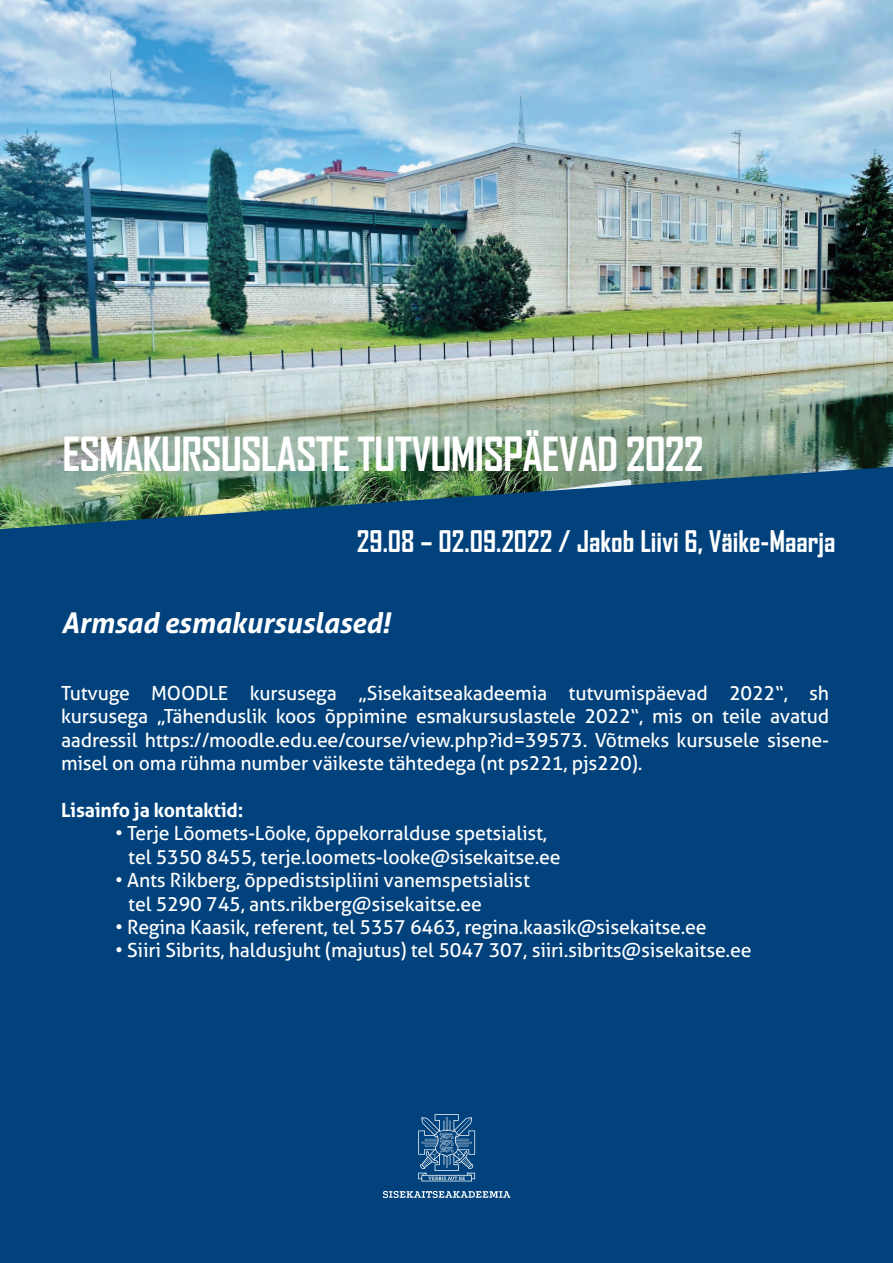
<style>
.page{position:relative;width:893px;height:1263px;background:#fff}
.page>*{position:absolute;margin:0;border:0;box-sizing:border-box;transform-origin:0 0}
.t1{font:700 45px "Agency FB";letter-spacing:-.02em;color:#fff}
.t2{font:700 28.5px "Agency FB";color:#fff}
.t3{font:italic 700 28.5px "Aller";letter-spacing:-.01em;color:#fff}
.t4{font:19.5px/23.4px "Aller";letter-spacing:-.01em;color:#fff}
.t5{font:700 19.5px "Aller";letter-spacing:-.01em;color:#fff}
</style>
<div class="page">
<img style="left:0;top:0;width:893px;height:467px">
<div style="left:0;top:467px;width:893px;height:796px;background:#01427c"></div>
<svg style="left:383px;top:1191px;width:127px;height:7px"></svg>
<svg style="left:418px;top:1114px;width:57px;height:67px"></svg>
<h1 class="t1" style="left:63px;top:426px;width:643px">ESMAKURSUSLASTE TUTVUMISPÄEVAD 2022</h1>
<h2 class="t2" style="left:357px;top:523px;width:480px">29.08 – 02.09.2022 / Jakob Liivi 6, Väike-Maarja</h2>
<h2 class="t3" style="left:61px;top:605px;width:331px">Armsad esmakursuslased!</h2>
<p class="t4" style="left:61px;top:681px;width:770px;text-align:justify">Tutvuge MOODLE kursusega „Sisekaitseakadeemia tutvumispäevad 2022“, sh kursusega „Tähenduslik koos õppimine esmakursuslastele 2022“, mis on teile avatud aadressil https://moodle.edu.ee/course/view.php?id=39573. Võtmeks kursusele sisene&shy;misel on oma rühma number väikeste tähtedega (nt ps221, pjs220).</p>
<p class="t5" style="left:61px;top:798px;width:184px">Lisainfo ja kontaktid:</p>
<p class="t4" style="left:128px;top:822px;width:434px;text-indent:-13px">• Terje Lõomets-Lõoke, õppekorralduse spetsialist, tel 5350 8455, terje.loomets-looke@sisekaitse.ee</p>
<p class="t4" style="left:128px;top:868px;width:403px;text-indent:-13px">• Ants Rikberg, õppedistsipliini vanemspetsialist tel 5290 745, ants.rikberg@sisekaitse.ee</p>
<p class="t4" style="left:115px;top:915px;width:593px">• Regina Kaasik, referent, tel 5357 6463, regina.kaasik@sisekaitse.ee</p>
<p class="t4" style="left:115px;top:939px;width:638px">• Siiri Sibrits, haldusjuht (majutus) tel 5047 307, siiri.sibrits@sisekaitse.ee</p>
</div>
